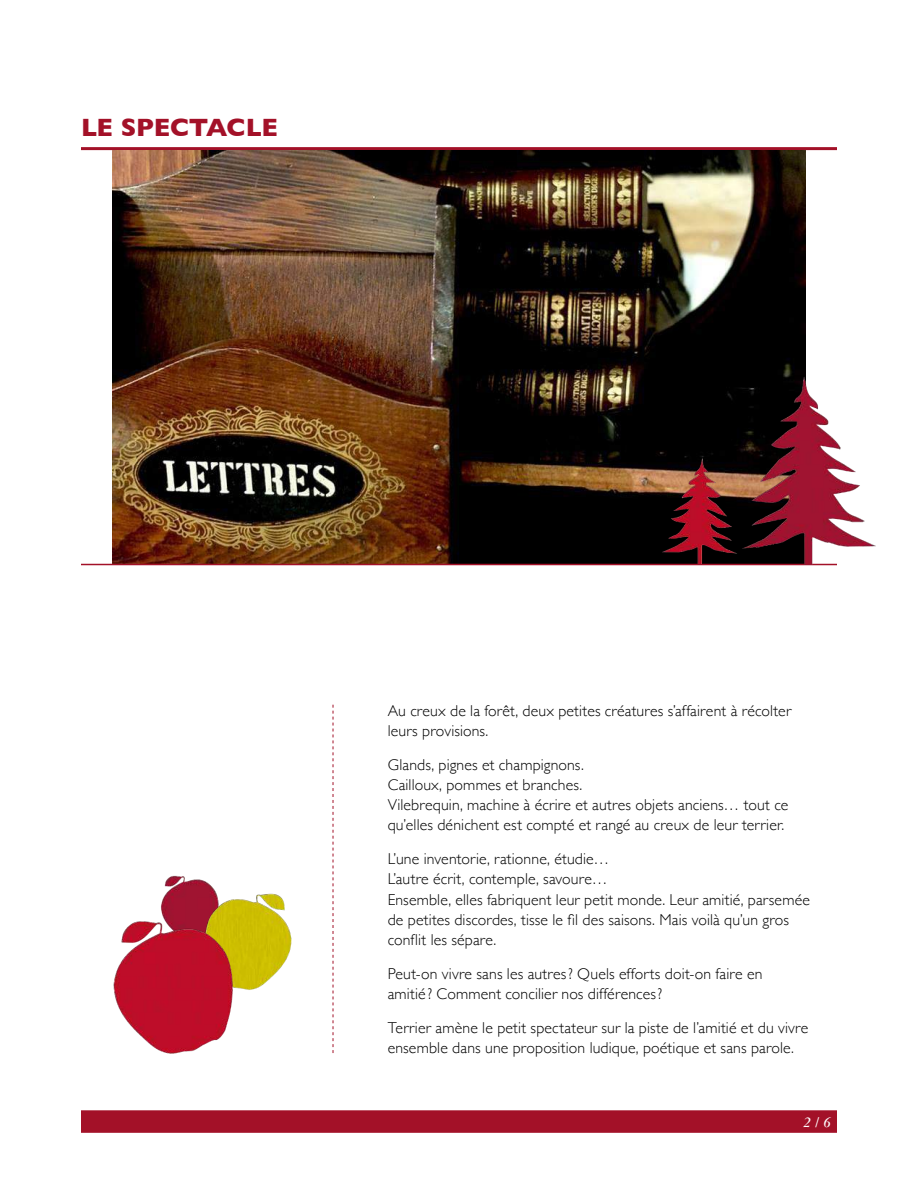
<style>
.page{position:relative;width:918px;height:1188px;background:#fff}
.page>*{position:absolute;margin:0;border:0;box-sizing:border-box;transform-origin:0 0}
.t1{font:700 25.5px "Gill Sans";color:#a31128}
.t2{font:300 15.75px/20.2px "Gill Sans";letter-spacing:.01em;color:#000}
.t3{font:italic 700 15.75px "Garamond Three";color:#fff}
</style>
<div class="page">
<div style="left:81px;top:1110px;width:756px;height:23px;background:#a31128"></div>
<hr style="left:81px;top:147px;width:756px;height:3px;background:#a31128">
<img style="left:112px;top:150px;width:694px;height:414px">
<hr style="left:81px;top:564px;width:756px;height:1px;background:#a31128">
<svg style="left:333px;top:705px;width:1px;height:348px"></svg>
<img style="left:161px;top:875px;width:54px;height:41px">
<img style="left:200px;top:890px;width:92px;height:100px">
<img style="left:113px;top:916px;width:127px;height:138px">
<img style="left:739px;top:357px;width:137px;height:208px">
<img style="left:661px;top:447px;width:77px;height:117px">
<h1 class="t1" style="left:81px;top:107px;width:74px">LE SPECTACLE</h1>
<p class="t2" style="left:388px;top:700px;width:405px">Au creux de la forêt, deux petites créatures s’affairent à récolter leurs provisions.</p>
<p class="t2" style="left:388px;top:754px;width:402px">Glands, pignes et champignons.<br>Cailloux, pommes et branches.<br>Vilebrequin, machine à écrire et autres objets anciens… tout ce qu’elles dénichent est compté et rangé au creux de leur terrier.</p>
<p class="t2" style="left:388px;top:848px;width:424px">L’une inventorie, rationne, étudie…<br>L’autre écrit, contemple, savoure…<br>Ensemble, elles fabriquent leur petit monde. Leur amitié, parsemée de petites discordes, tisse le fil des saisons. Mais voilà qu’un gros conflit les sépare.</p>
<p class="t2" style="left:388px;top:963px;width:376px">Peut-on vivre sans les autres? Quels efforts doit-on faire en amitié ? Comment concilier nos différences?</p>
<p class="t2" style="left:388px;top:1017px;width:422px">Terrier amène le petit spectateur sur la piste de l’amitié et du vivre ensemble dans une proposition ludique, poétique et sans parole.</p>
<p class="t3" style="left:803px;top:1113px;width:30px">2 / 6</p>
</div>
